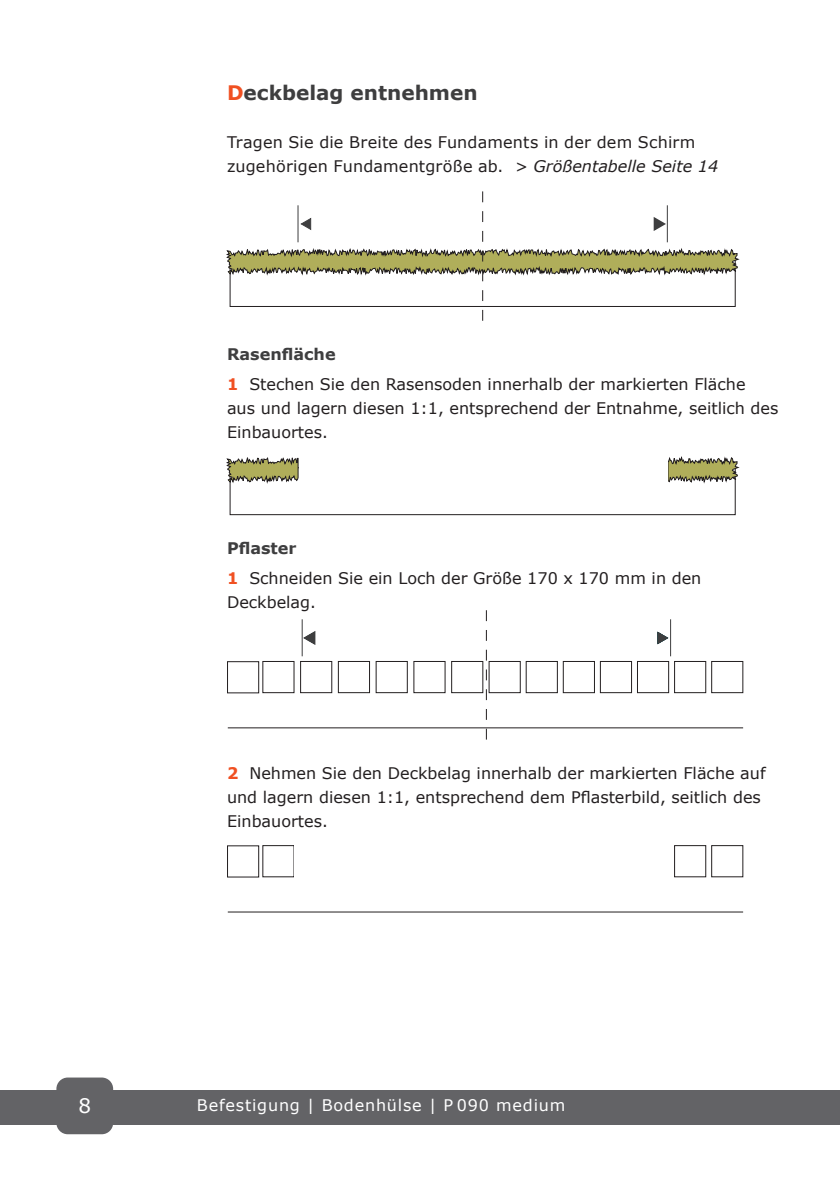
<style>
.page{position:relative;width:840px;height:1191px;background:#fff}
.page>*{position:absolute;margin:0;border:0;box-sizing:border-box;transform-origin:0 0}
.ü1{font:700 20px "Verdana";color:#3e3e3f}
.t1{font:20px "Verdana";color:#fff}
.text{font:16px/24px "Verdana";color:#231f20}
.NEU_TEXT{font:16px/24px "Verdana";letter-spacing:.01em;color:#231f20}
.t2{font:16px "Verdana";letter-spacing:.05em;color:#fff}
.NEU_TEXT-2{font:700 16px "Verdana";color:#3e3e3f}
.text-2{font:700 16px "Verdana";color:#3e3e3f}
.s1{color:#f05022}
.s2{font-style:italic}
.s3{font-weight:700;color:#f05022}
</style>
<div class="page">
<div style="left:0;top:1090px;width:839px;height:34px;background:#636366"></div>
<div style="left:56px;top:1077px;width:57px;height:57px;background:#636366;border-radius:11px"></div>
<svg style="left:227px;top:191px;width:513px;height:130px"></svg>
<div style="left:230px;top:467px;width:505px;height:48px;border:1px solid #231f20"></div>
<svg style="left:227px;top:457px;width:511px;height:57px"></svg>
<div style="left:299px;top:452px;width:368px;height:61px;background:#fff"></div>
<div style="left:227px;top:661px;width:32px;height:32px;border:1px solid #231f20"></div>
<svg style="left:228px;top:610px;width:514px;height:129px"></svg>
<svg style="left:228px;top:849px;width:514px;height:29px"></svg>
<div style="left:263px;top:845px;width:31px;height:31px;background:#fff"></div>
<div style="left:227px;top:846px;width:31px;height:31px;background:#fff"></div>
<div style="left:227px;top:845px;width:32px;height:32px;border:1px solid #231f20"></div>
<div style="left:711px;top:845px;width:31px;height:31px;background:#fff"></div>
<div style="left:710px;top:845px;width:33px;height:32px;border:1px solid #231f20"></div>
<div style="left:674px;top:845px;width:31px;height:31px;background:#fff"></div>
<div style="left:673px;top:845px;width:32px;height:32px;border:1px solid #231f20"></div>
<div style="left:294px;top:843px;width:379px;height:68px;background:#fff"></div>
<hr style="left:228px;top:911px;width:514px;height:1px;background:#231f20">
<p class="ü1" style="left:227px;top:79px;width:252px"><span class="s1">D</span>eckbelag entnehmen</p>
<p class="NEU_TEXT" style="left:227px;top:130px;width:492px">Tragen Sie die Breite des Fundaments in der dem Schirm zugehörigen Fundamentgröße ab. <span class="s2">&gt; Größentabelle Seite 14</span></p>
<p class="NEU_TEXT-2" style="left:227px;top:343px;width:110px">Rasenfläche</p>
<p class="text" style="left:227px;top:372px;width:552px"><span class="s3">1</span> Stechen Sie den Rasensoden innerhalb der markierten Fläche<br>aus und lagern diesen 1:1, entsprechend der Entnahme, seitlich des<br>Einbauortes.</p>
<p class="text-2" style="left:227px;top:537px;width:71px">Pflaster</p>
<p class="text" style="left:227px;top:565px;width:475px"><span class="s3">1</span> Schneiden Sie ein Loch der Größe 170 x 170 mm in den<br>Deckbelag.</p>
<p class="text" style="left:227px;top:761px;width:540px"><span class="s3">2</span> Nehmen Sie den Deckbelag innerhalb der markierten Fläche auf und lagern diesen 1:1, entsprechend dem Pflasterbild, seitlich des<br>Einbauortes.</p>
<p class="t1" style="left:78px;top:1092px;width:14px">8</p>
<p class="t2" style="left:197px;top:1094px;width:370px">Befestigung | Bodenhülse | P 090 medium</p>
</div>
